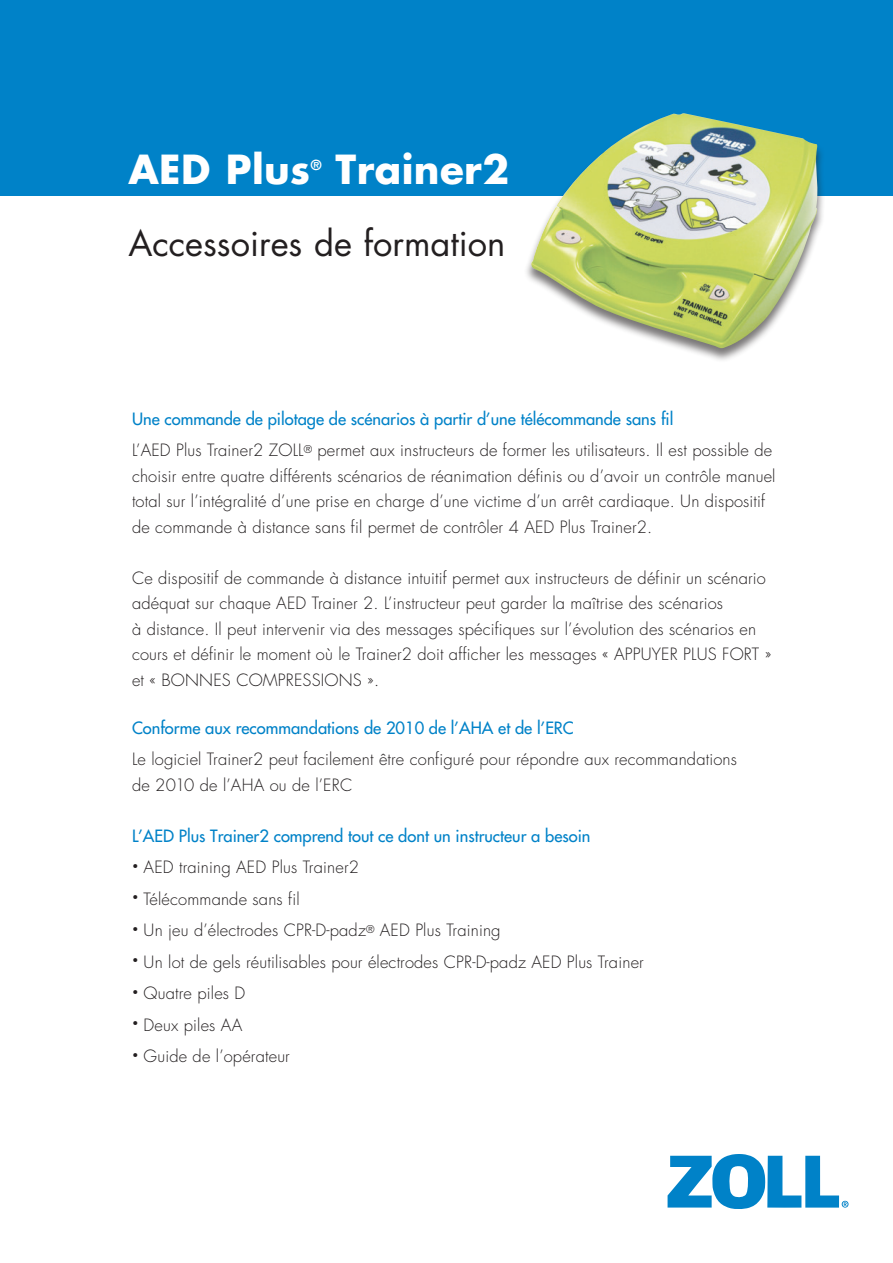
<style>
.page{position:relative;width:893px;height:1263px;background:#fff}
.page>*{position:absolute;margin:0;border:0;box-sizing:border-box;transform-origin:0 0}
.t1{font:700 39px "Futura Std";letter-spacing:.01em;color:#fff}
.t2{font:34.5px "Futura Std";color:#231f20}
.t3{font:300 16.5px "Futura Std";letter-spacing:.01em;color:#231f20}
.Subhead{font:500 16.5px "Futura Std";color:#0082c8}
</style>
<div class="page">
<svg style="left:668px;top:1154px;width:180px;height:55px"></svg>
<div style="left:0;top:0;width:893px;height:196px;background:#0082c8"></div>
<div style="left:524px;top:114px;width:301px;height:249px;background:#231f20;opacity:.6"></div>
<img style="left:530px;top:113px;width:289px;height:236px">
<p class="t1" style="left:128px;top:143px;width:382px">AED Plus<sup>®</sup> Trainer2</p>
<p class="t2" style="left:128px;top:221px;width:378px">Accessoires de formation</p>
<p class="Subhead" style="left:132px;top:408px;width:543px">Une commande de pilotage de scénarios à partir d’une télécommande sans fil</p>
<p class="t3" style="left:132px;top:440px;width:642px">L’AED Plus Trainer2 ZOLL<sup>®</sup> permet aux instructeurs de former les utilisateurs. Il est possible de</p>
<p class="t3" style="left:132px;top:466px;width:645px">choisir entre quatre différents scénarios de réanimation définis ou d’avoir un contrôle manuel</p>
<p class="t3" style="left:132px;top:491px;width:635px">total sur l’intégralité d’une prise en charge d’une victime d’un arrêt cardiaque. Un dispositif</p>
<p class="t3" style="left:132px;top:517px;width:522px">de commande à distance sans fil permet de contrôler 4 AED Plus Trainer2.</p>
<p class="t3" style="left:132px;top:568px;width:635px">Ce dispositif de commande à distance intuitif permet aux instructeurs de définir un scénario</p>
<p class="t3" style="left:132px;top:593px;width:593px">adéquat sur chaque AED Trainer 2. L’instructeur peut garder la maîtrise des scénarios</p>
<p class="t3" style="left:132px;top:619px;width:626px">à distance. Il peut intervenir via des messages spécifiques sur l’évolution des scénarios en</p>
<p class="t3" style="left:132px;top:644px;width:641px">cours et définir le moment où le Trainer2 doit afficher les messages « APPUYER PLUS FORT »</p>
<p class="t3" style="left:132px;top:670px;width:249px">et « BONNES COMPRESSIONS ».</p>
<p class="Subhead" style="left:132px;top:717px;width:443px">Conforme aux recommandations de 2010 de l’AHA et de l’ERC</p>
<p class="t3" style="left:132px;top:749px;width:606px">Le logiciel Trainer2 peut facilement être configuré pour répondre aux recommandations</p>
<p class="t3" style="left:132px;top:775px;width:222px">de 2010 de l’AHA ou de l’ERC</p>
<p class="Subhead" style="left:132px;top:825px;width:460px">L’AED Plus Trainer2 comprend tout ce dont un instructeur a besoin</p>
<p class="t3" style="left:132px;top:857px;width:228px"><sup>•</sup> AED training AED Plus Trainer2</p>
<p class="t3" style="left:132px;top:889px;width:169px"><sup>•</sup> Télécommande sans fil</p>
<p class="t3" style="left:132px;top:920px;width:370px"><sup>•</sup> Un jeu d’électrodes CPR-D-padz<sup>®</sup> AED Plus Training</p>
<p class="t3" style="left:132px;top:952px;width:513px"><sup>•</sup> Un lot de gels réutilisables pour électrodes CPR-D-padz AED Plus Trainer</p>
<p class="t3" style="left:132px;top:983px;width:115px"><sup>•</sup> Quatre piles D</p>
<p class="t3" style="left:132px;top:1015px;width:112px"><sup>•</sup> Deux piles AA</p>
<p class="t3" style="left:132px;top:1046px;width:159px"><sup>•</sup> Guide de l’opérateur</p>
</div>
